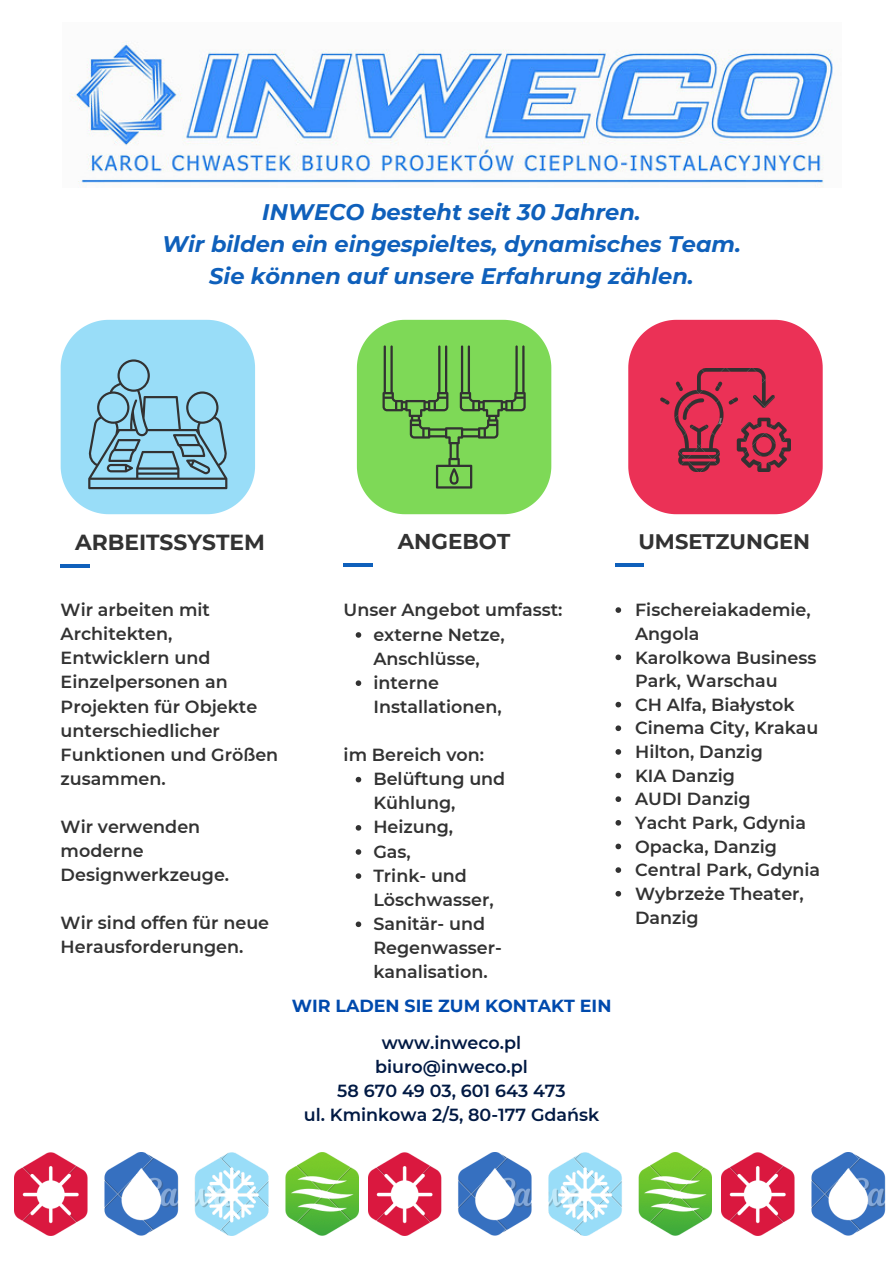
<style>
.page{position:relative;width:893px;height:1264px;background:#fff}
.page>*{position:absolute;margin:0;border:0;box-sizing:border-box;transform-origin:0 0}
.t1{font:italic 700 22.5px/31.5px "Montserrat";color:#0f60bb;text-align:center}
.t2{font:700 21.75px "Montserrat";color:#323232}
.t3{font:700 21.45px "Montserrat";color:#323232}
.t4{font:700 21px "Montserrat";color:#323232}
.t5{font:600 17.55px/24px "Montserrat";color:#323232}
.t6{font:600 17.55px/24px "Montserrat";color:#001943;text-align:center}
.t7{font:700 17.4px "Montserrat";color:#004aad}
</style>
<div class="page">
<svg style="left:355px;top:632px;width:6px;height:5px"></svg>
<svg style="left:355px;top:680px;width:6px;height:6px"></svg>
<svg style="left:355px;top:776px;width:6px;height:6px"></svg>
<svg style="left:355px;top:825px;width:6px;height:5px"></svg>
<svg style="left:355px;top:849px;width:6px;height:5px"></svg>
<svg style="left:355px;top:873px;width:6px;height:5px"></svg>
<svg style="left:355px;top:921px;width:6px;height:6px"></svg>
<hr style="left:343px;top:563px;width:30px;height:4px;background:#0f60bb">
<hr style="left:61px;top:564px;width:29px;height:4px;background:#0f60bb">
<svg style="left:615px;top:607px;width:6px;height:6px"></svg>
<svg style="left:615px;top:654px;width:6px;height:6px"></svg>
<svg style="left:615px;top:701px;width:6px;height:6px"></svg>
<svg style="left:615px;top:725px;width:6px;height:6px"></svg>
<svg style="left:615px;top:749px;width:6px;height:5px"></svg>
<svg style="left:615px;top:772px;width:6px;height:6px"></svg>
<svg style="left:615px;top:796px;width:6px;height:6px"></svg>
<svg style="left:615px;top:820px;width:6px;height:5px"></svg>
<svg style="left:615px;top:843px;width:6px;height:6px"></svg>
<svg style="left:615px;top:867px;width:6px;height:5px"></svg>
<svg style="left:615px;top:890px;width:6px;height:6px"></svg>
<hr style="left:616px;top:563px;width:28px;height:4px;background:#0f60bb">
<svg style="left:61px;top:320px;width:194px;height:194px;background:#94cfe6"></svg>
<svg style="left:628px;top:320px;width:194px;height:194px;background:#eb4163"></svg>
<img style="left:660px;top:369px;width:130px;height:102px">
<svg style="left:357px;top:320px;width:194px;height:194px;background:#7ecd5c"></svg>
<img style="left:71px;top:41px;width:762px;height:146px">
<img style="left:15px;top:1152px;width:343px;height:83px">
<img style="left:368px;top:1152px;width:343px;height:83px">
<img style="left:721px;top:1152px;width:165px;height:83px">
<h4 class="t1" style="left:162px;top:197px;width:580px">INWECO besteht seit 30 Jahren.<br>Wir bilden ein eingespieltes, dynamisches Team.<br>Sie können auf unsere Erfahrung zählen.</h4>
<h1 class="t2" style="left:75px;top:529px;width:191px">ARBEITSSYSTEM</h1>
<p class="t3" style="left:398px;top:528px;width:114px">ANGEBOT</p>
<p class="t5" style="left:61px;top:598px;width:219px">Wir arbeiten mit<br>Architekten,<br>Entwicklern und<br>Einzelpersonen an<br>Projekten für Objekte unterschiedlicher<br>Funktionen und Größen zusammen.</p>
<p class="t5" style="left:61px;top:814px;width:170px">Wir verwenden moderne<br>Designwerkzeuge.</p>
<p class="t5" style="left:61px;top:911px;width:210px">Wir sind offen für neue<br>Herausforderungen.</p>
<h2 class="t5" style="left:343px;top:598px;width:220px">Unser Angebot umfasst:</h2>
<p class="t5" style="left:373px;top:622px;width:133px">externe Netze,<br>Anschlüsse,</p>
<p class="t5" style="left:373px;top:670px;width:130px">interne<br>Installationen,</p>
<p class="t5" style="left:343px;top:742px;width:142px">im Bereich von:</p>
<p class="t5" style="left:373px;top:766px;width:133px">Belüftung und<br>Kühlung,</p>
<p class="t5" style="left:373px;top:815px;width:81px">Heizung,</p>
<p class="t5" style="left:373px;top:839px;width:39px">Gas,</p>
<h1 class="t5" style="left:373px;top:863px;width:122px">Trink- und<br>Löschwasser,</h1>
<h1 class="t5" style="left:373px;top:911px;width:130px">Sanitär- und<br>Regenwasser&shy;kanalisation.</h1>
<p class="t7" style="left:292px;top:995px;width:321px">WIR LADEN SIE ZUM KONTAKT EIN</p>
<p class="t6" style="left:304px;top:1030px;width:297px">www.inweco.pl biuro@inweco.pl<br>58 670 49 03, 601 643 473<br>ul. Kminkowa 2/5, 80-177 Gdańsk</p>
<p class="t4" style="left:638px;top:529px;width:173px">UMSETZUNGEN</p>
<p class="t5" style="left:635px;top:598px;width:177px">Fischereiakademie,<br>Angola</p>
<p class="t5" style="left:635px;top:645px;width:183px">Karolkowa Business<br>Park, Warschau</p>
<p class="t5" style="left:635px;top:692px;width:161px">CH Alfa, Białystok</p>
<p class="t5" style="left:635px;top:716px;width:185px">Cinema City, Krakau</p>
<p class="t5" style="left:635px;top:739px;width:129px">Hilton, Danzig</p>
<p class="t5" style="left:635px;top:763px;width:101px">KIA Danzig</p>
<p class="t5" style="left:635px;top:787px;width:117px">AUDI Danzig</p>
<h4 class="t5" style="left:635px;top:810px;width:172px">Yacht Park, Gdynia</h4>
<p class="t5" style="left:635px;top:834px;width:143px">Opacka, Danzig</p>
<p class="t5" style="left:635px;top:858px;width:187px">Central Park, Gdynia</p>
<h4 class="t5" style="left:635px;top:881px;width:170px">Wybrzeże Theater,<br>Danzig</h4>
</div>
